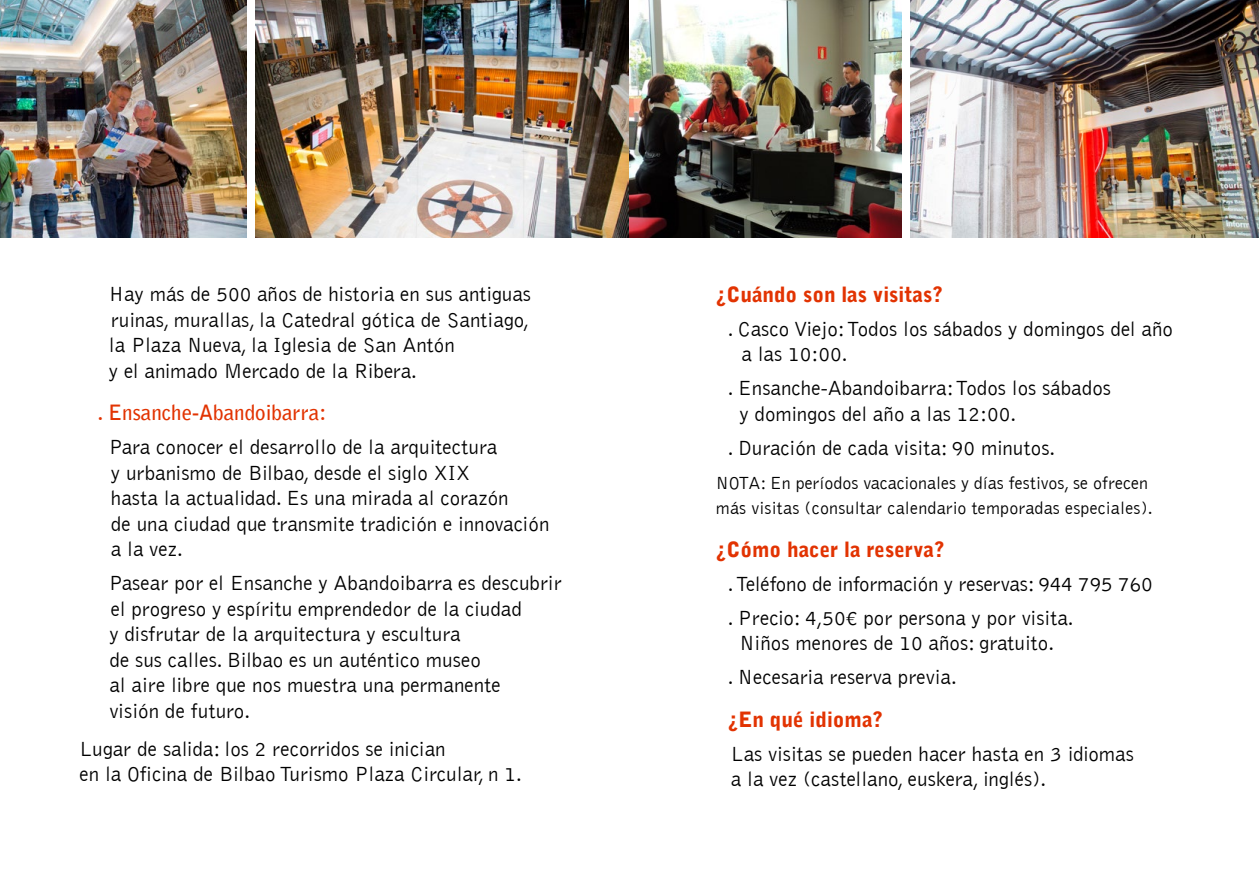
<style>
.page{position:relative;width:1259px;height:893px;background:#fff}
.page>*{position:absolute;margin:0;border:0;box-sizing:border-box;transform-origin:0 0}
.t1{font:300 21px/25.5px "Bell Gothic";color:#000}
.t2{font:900 21px "Bell Gothic";color:#e23302}
.t3{font:700 21px "Bell Gothic";color:#e23302}
.t4{font:300 18px/25.5px "Bell Gothic";color:#000}
</style>
<div class="page">
<img style="left:256px;top:0;width:645px;height:238px">
<img style="left:0;top:0;width:247px;height:238px">
<img style="left:910px;top:0;width:349px;height:238px">
<p class="t1" style="left:109px;top:282px;width:423px">Hay más de 500 años de historia en sus antiguas ruinas, murallas, la Catedral gótica de Santiago, la Plaza Nueva, la Iglesia de San Antón<br>y el animado Mercado de la Ribera.</p>
<p class="t3" style="left:97px;top:400px;width:230px">. Ensanche-Abandoibarra:</p>
<p class="t1" style="left:109px;top:435px;width:442px">Para conocer el desarrollo de la arquitectura<br>y urbanismo de Bilbao, desde el siglo XIX<br>hasta la actualidad. Es una mirada al corazón<br>de una ciudad que transmite tradición e innovación a la vez.</p>
<p class="t1" style="left:109px;top:571px;width:454px">Pasear por el Ensanche y Abandoibarra es descubrir el progreso y espíritu emprendedor de la ciudad<br>y disfrutar de la arquitectura y escultura<br>de sus calles. Bilbao es un auténtico museo<br>al aire libre que nos muestra una permanente<br>visión de futuro.</p>
<p class="t1" style="left:79px;top:737px;width:444px">Lugar de salida: los 2 recorridos se inician<br>en la Oficina de Bilbao Turismo Plaza Circular, n 1.</p>
<p class="t2" style="left:716px;top:282px;width:228px">¿Cuándo son las visitas?</p>
<p class="t1" style="left:741px;top:316px;width:433px;text-indent:-14px">. Casco Viejo: Todos los sábados y domingos del año a las 10:00.</p>
<p class="t1" style="left:739px;top:376px;width:373px;text-indent:-12px">. Ensanche-Abandoibarra: Todos los sábados y domingos del año a las 12:00.</p>
<p class="t1" style="left:728px;top:435px;width:329px">. Duración de cada visita: 90 minutos.</p>
<p class="t4" style="left:716px;top:470px;width:438px">NOTA: En períodos vacacionales y días festivos, se ofrecen más visitas (consultar calendario temporadas especiales).</p>
<p class="t2" style="left:716px;top:537px;width:230px">¿Cómo hacer la reserva?</p>
<p class="t1" style="left:728px;top:567px;width:426px;line-height:34px">. Teléfono de información y reservas: 944 795 760 . Precio: 4,50€ por persona y por visita.</p>
<p class="t1" style="left:728px;top:627px;width:328px;line-height:34px;text-indent:12px">Niños menores de 10 años: gratuito. . Necesaria reserva previa.</p>
<p class="t2" style="left:728px;top:707px;width:157px">¿En qué idioma?</p>
<p class="t1" style="left:731px;top:741px;width:404px">Las visitas se pueden hacer hasta en 3 idiomas a la vez (castellano, euskera, inglés).</p>
</div>
